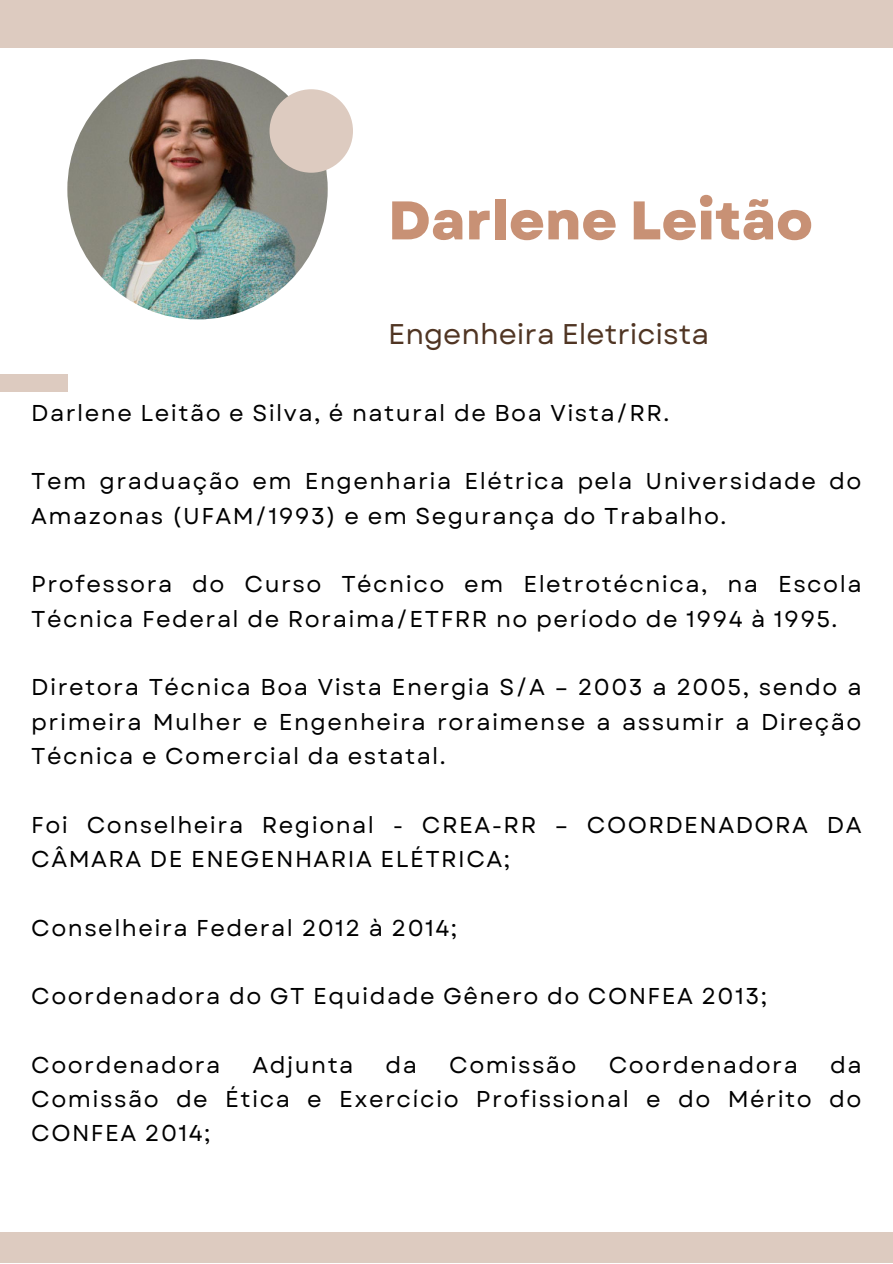
<style>
.page{position:relative;width:893px;height:1264px;background:#fff}
.page>*{position:absolute;margin:0;border:0;box-sizing:border-box;transform-origin:0 0}
.t1{font:800 54.3px "Garet";color:#c89175}
.t2{font:28.5px "Garet";color:#503523}
.t3{font:22.95px/34.3px "Garet";letter-spacing:.065em;color:#000}
</style>
<div class="page">
<img style="left:67px;top:59px;width:261px;height:260px;border-radius:50%">
<div style="left:269px;top:89px;width:84px;height:84px;background:#ddcbc0;border-radius:50%"></div>
<div style="left:0;top:374px;width:67px;height:17px;background:#ddcbc0"></div>
<div style="left:0;top:1232px;width:892px;height:30px;background:#ddcbc0"></div>
<div style="left:0;top:0;width:892px;height:48px;background:#ddcbc0"></div>
<p class="t1" style="left:388px;top:181px;width:426px">Darlene Leitão</p>
<p class="t2" style="left:388px;top:313px;width:322px">Engenheira Eletricista</p>
<p class="t3" style="left:31px;top:396px;width:639px">Darlene Leitão e Silva, é natural de Boa Vista/RR.</p>
<p class="t3" style="left:31px;top:464px;width:831px">Tem graduação em Engenharia Elétrica pela Universidade do<br>Amazonas (UFAM/1993) e em Segurança do Trabalho.</p>
<p class="t3" style="left:31px;top:567px;width:831px">Professora do Curso Técnico em Eletrotécnica, na Escola<br>Técnica Federal de Roraima/ETFRR no período de 1994 à 1995.</p>
<p class="t3" style="left:31px;top:670px;width:831px;text-align:justify">Diretora Técnica Boa Vista Energia S/A – 2003 a 2005, sendo a primeira Mulher e Engenheira roraimense a assumir a Direção Técnica e Comercial da estatal.</p>
<p class="t3" style="left:31px;top:807px;width:831px">Foi Conselheira Regional - CREA-RR – COORDENADORA DA<br>CÂMARA DE ENEGENHARIA ELÉTRICA;</p>
<p class="t3" style="left:31px;top:910px;width:427px">Conselheira Federal 2012 à 2014;</p>
<p class="t3" style="left:31px;top:979px;width:737px">Coordenadora do GT Equidade Gênero do CONFEA 2013;</p>
<p class="t3" style="left:31px;top:1047px;width:191px">Coordenadora</p>
<p class="t3" style="left:252px;top:1047px;width:102px">Adjunta</p>
<p class="t3" style="left:385px;top:1047px;width:33px">da</p>
<p class="t3" style="left:449px;top:1047px;width:129px">Comissão</p>
<p class="t3" style="left:608px;top:1047px;width:191px">Coordenadora</p>
<p class="t3" style="left:31px;top:1047px;width:831px;text-align:justify;text-indent:798px">da Comissão de Ética e Exercício Profissional e do Mérito do CONFEA 2014;</p>
</div>
